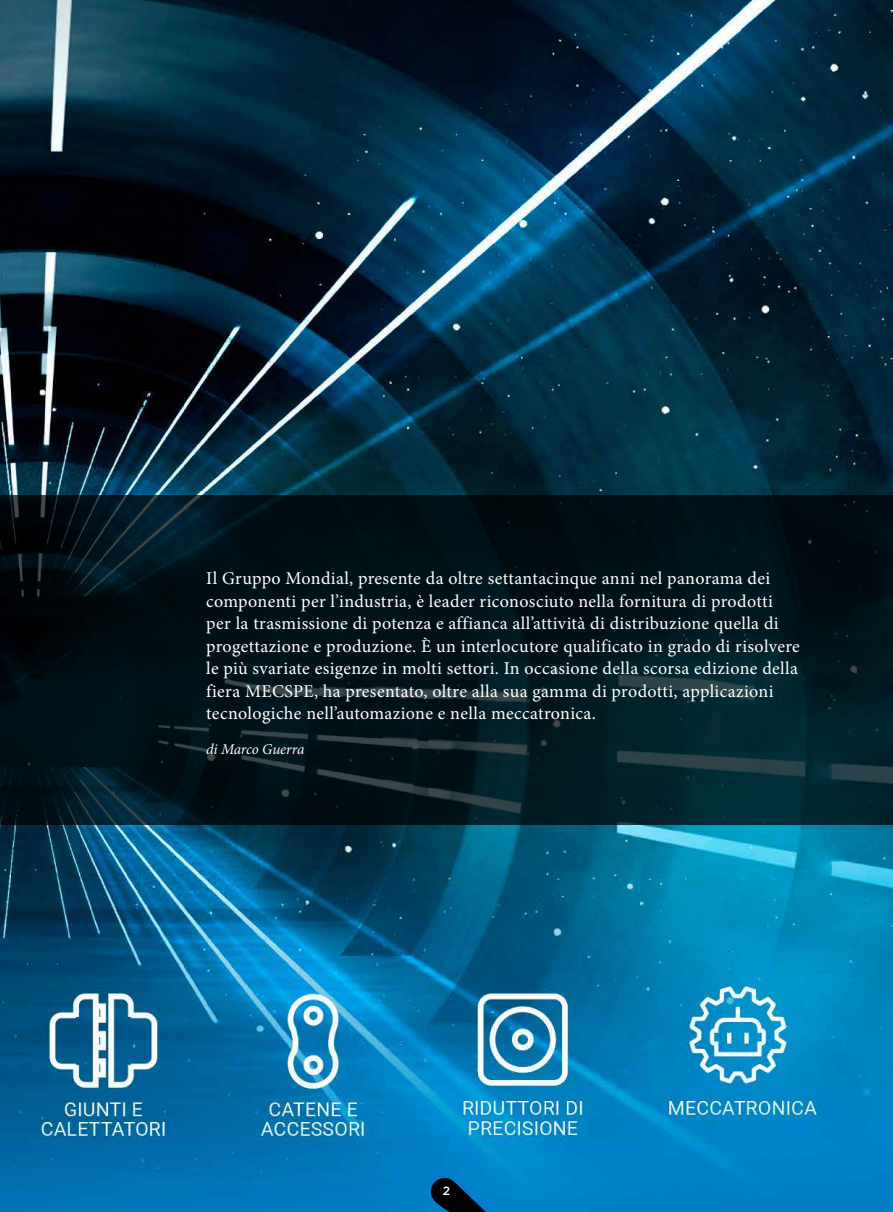
<style>
.page{position:relative;width:893px;height:1212px;background:#fff}
.page>*{position:absolute;margin:0;border:0;box-sizing:border-box;transform-origin:0 0}
.t1{font:18px/22.5px "Minion Pro";letter-spacing:.02em;color:#fff}
.t2{font:italic 15px "Minion Pro";letter-spacing:-.015em;color:#fff}
.t3{font:500 12px "Gotham";color:#fff}
</style>
<div class="page">
<img style="left:0;top:0;width:893px;height:1212px">
<svg style="left:0;top:495px;width:893px;height:330px;background:#02171d"></svg>
<svg style="left:431px;top:1178px;width:91px;height:34px;background:#005483"></svg>
<p class="t1" style="left:206px;top:567px;width:595px">Il Gruppo Mondial, presente da oltre settantacinque anni nel panorama dei componenti per l’industria, è leader riconosciuto nella fornitura di prodotti per la trasmissione di potenza e affianca all’attività di distribuzione quella di progettazione e produzione. È un interlocutore qualificato in grado di risolvere le più svariate esigenze in molti settori. In occasione della scorsa edizione della fiera MECSPE, ha presentato, oltre alla sua gamma di prodotti, applicazioni tecnologiche nell’automazione e nella meccatronica.</p>
<p class="t2" style="left:206px;top:739px;width:100px">di Marco Guerra</p>
<p class="t3" style="left:443px;top:1182px;width:9px">2</p>
</div>
